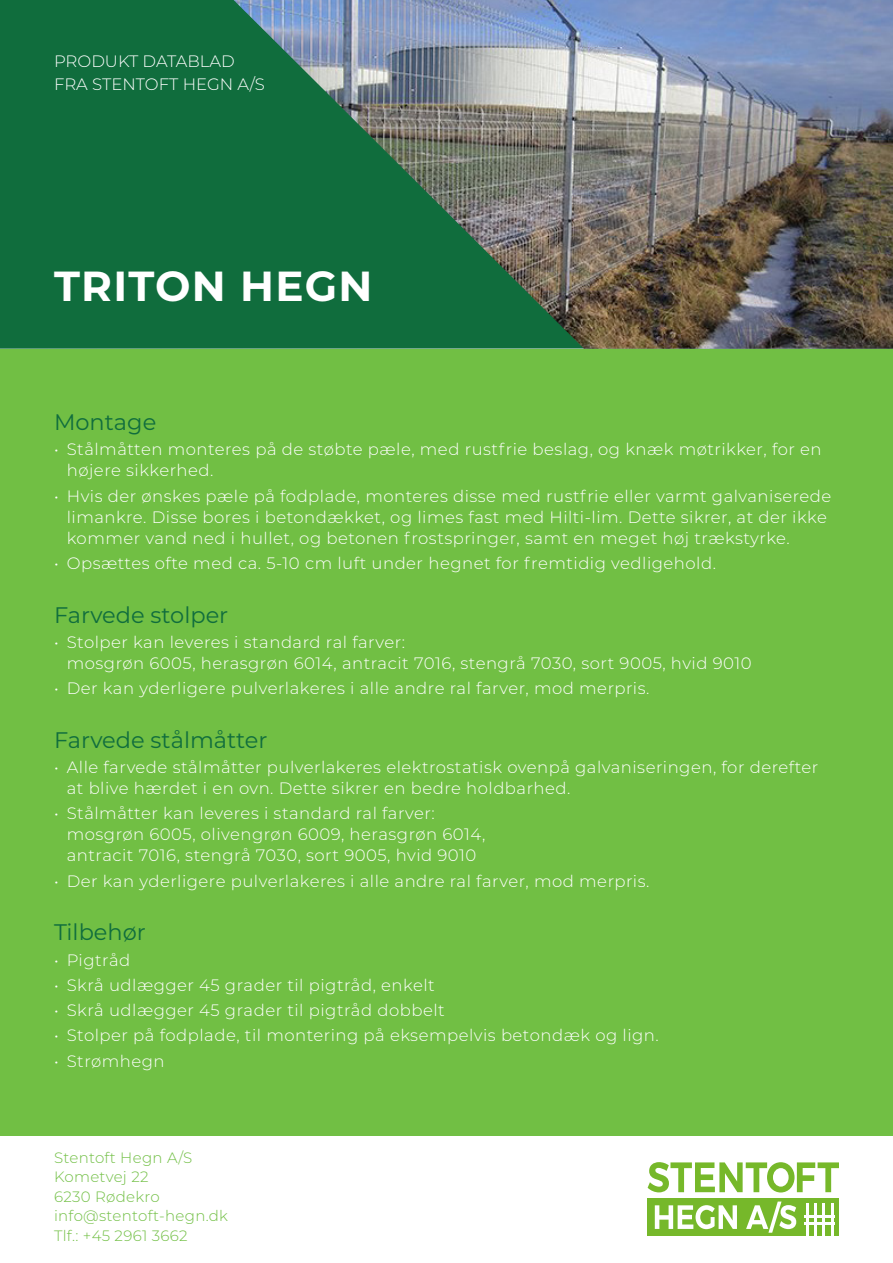
<style>
.page{position:relative;width:893px;height:1263px;background:#fff}
.page>*{position:absolute;margin:0;border:0;box-sizing:border-box;transform-origin:0 0}
.t1{font:700 42px "Montserrat";letter-spacing:.03em;color:#fff}
.klassificeringer_ove{font:22.5px "Montserrat";color:#106d3d}
.t2{font:300 16.5px/21px "Montserrat";letter-spacing:.03em;color:#fff}
.t3{font:300 16.5px/22.5px "Montserrat";color:#fff}
.t4{font:300 15px/19.5px "Montserrat";letter-spacing:.02em;color:#71bf44}
</style>
<div class="page">
<div style="left:648px;top:1198px;width:191px;height:38px;background:#76b82a"></div>
<svg style="left:648px;top:1162px;width:191px;height:30px"></svg>
<svg style="left:655px;top:1205px;width:82px;height:24px"></svg>
<svg style="left:746px;top:1201px;width:50px;height:32px"></svg>
<hr style="left:805px;top:1215px;width:30px;height:2px;background:#fff">
<hr style="left:805px;top:1222px;width:30px;height:2px;background:#fff">
<hr style="left:806px;top:1203px;width:2px;height:33px;background:#fff">
<hr style="left:814px;top:1203px;width:3px;height:33px;background:#fff">
<hr style="left:823px;top:1203px;width:2px;height:33px;background:#fff">
<hr style="left:831px;top:1203px;width:2px;height:33px;background:#fff">
<div style="left:0;top:0;width:234px;height:349px;background:#106d3d"></div>
<div style="left:0;top:349px;width:893px;height:786px;background:#71bf44"></div>
<img style="left:234px;top:0;width:659px;height:349px">
<p class="t3" style="left:54px;top:50px;width:212px">PRODUKT DATABLAD<br>FRA STENTOFT HEGN A/S</p>
<h1 class="t1" style="left:54px;top:256px;width:320px">TRITON HEGN</h1>
<p class="klassificeringer_ove" style="left:54px;top:407px;width:104px">Montage</p>
<p class="t2" style="left:67px;top:438px;width:756px;text-indent:-13px">• Stålmåtten monteres på de støbte pæle, med rustfrie beslag, og knæk møtrikker, for en højere sikkerhed.</p>
<p class="t2" style="left:67px;top:485px;width:766px;text-indent:-13px">• Hvis der ønskes pæle på fodplade, monteres disse med rustfrie eller varmt galvaniserede limankre. Disse bores i betondækket, og limes fast med Hilti-lim. Dette sikrer, at der ikke kommer vand ned i hullet, og betonen frostspringer, samt en meget høj trækstyrke.</p>
<p class="t2" style="left:54px;top:552px;width:663px">• Opsættes ofte med ca. 5-10 cm luft under hegnet for fremtidig vedligehold.</p>
<p class="klassificeringer_ove" style="left:54px;top:599px;width:176px">Farvede stolper</p>
<p class="t2" style="left:67px;top:631px;width:686px;text-indent:-13px">• Stolper kan leveres i standard ral farver:<br>mosgrøn 6005, herasgrøn 6014, antracit 7016, stengrå 7030, sort 9005, hvid 9010</p>
<p class="t2" style="left:54px;top:677px;width:597px">• Der kan yderligere pulverlakeres i alle andre ral farver, mod merpris.</p>
<p class="klassificeringer_ove" style="left:54px;top:724px;width:215px">Farvede stålmåtter</p>
<p class="t2" style="left:67px;top:756px;width:753px;text-indent:-13px">• Alle farvede stålmåtter pulverlakeres elektrostatisk ovenpå galvaniseringen, for derefter at blive hærdet i en ovn. Dette sikrer en bedre holdbarhed.</p>
<p class="t2" style="left:67px;top:802px;width:420px;text-indent:-13px">• Stålmåtter kan leveres i standard ral farver: mosgrøn 6005, olivengrøn 6009, herasgrøn 6014, antracit 7016, stengrå 7030, sort 9005, hvid 9010</p>
<p class="t2" style="left:54px;top:870px;width:597px">• Der kan yderligere pulverlakeres i alle andre ral farver, mod merpris.</p>
<p class="klassificeringer_ove" style="left:54px;top:917px;width:93px">Tilbehør</p>
<p class="t2" style="left:54px;top:949px;width:78px">• Pigtråd</p>
<p class="t2" style="left:54px;top:974px;width:382px">• Skrå udlægger 45 grader til pigtråd, enkelt</p>
<p class="t2" style="left:54px;top:999px;width:392px">• Skrå udlægger 45 grader til pigtråd dobbelt</p>
<p class="t2" style="left:54px;top:1024px;width:606px">• Stolper på fodplade, til montering på eksempelvis betondæk og lign.</p>
<p class="t2" style="left:54px;top:1050px;width:112px">• Strømhegn</p>
<p class="t4" style="left:54px;top:1147px;width:176px">Stentoft Hegn A/S<br>Kometvej 22<br>6230 Rødekro info@stentoft-hegn.dk<br>Tlf.: +45 2961 3662</p>
</div>
